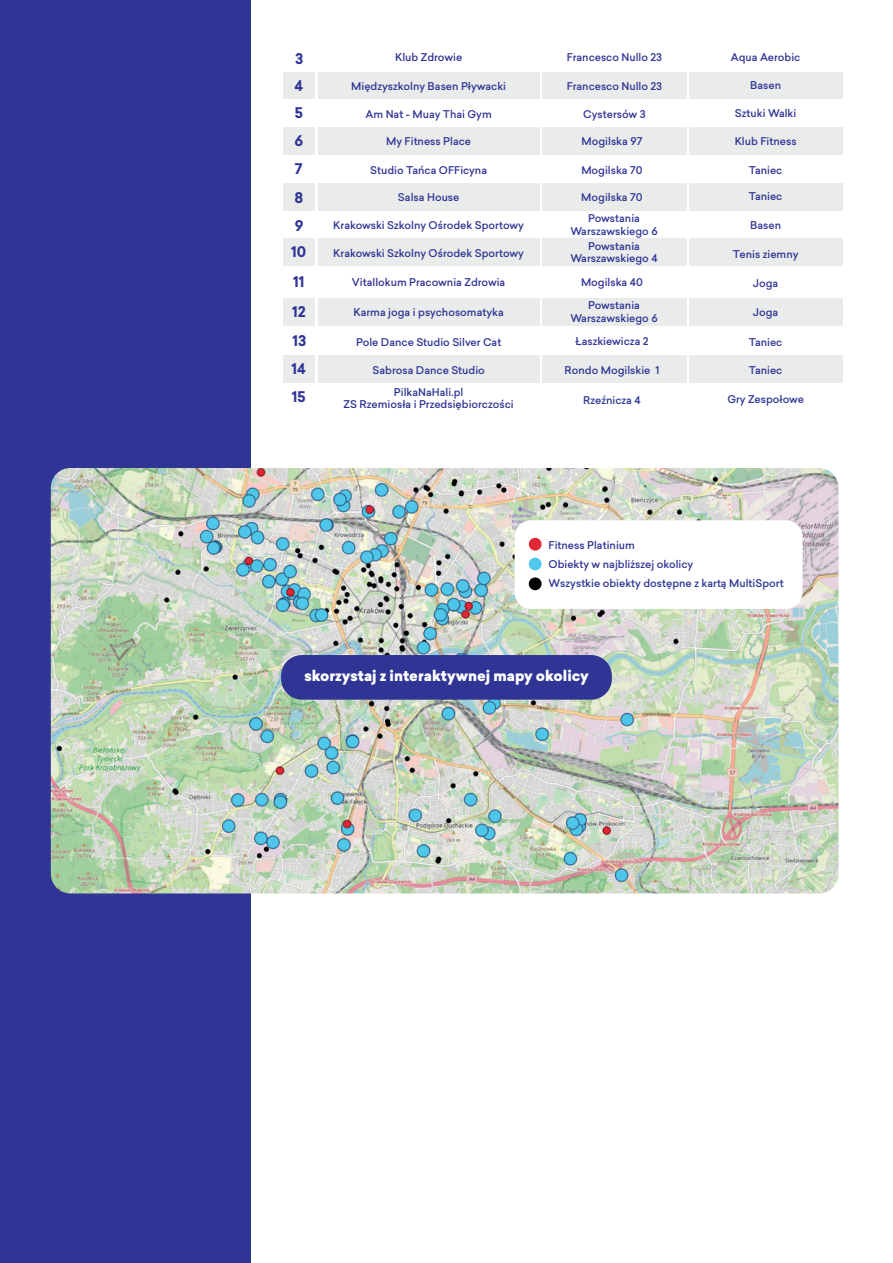
<style>
.page{position:relative;width:893px;height:1263px;background:#fff}
.page>*{position:absolute;margin:0;border:0;box-sizing:border-box;transform-origin:0 0}
.t1{font:900 14.4px "Sailec";color:#fff}
.t2{font:700 14.4px/27.6px "Sailec";color:#303595;text-align:justify}
.t3{font:500 10.5px/12.6px "Sailec";color:#303595;text-align:center}
</style>
<div class="page">
<div style="left:0;top:0;width:251px;height:1263px;background:#303595"></div>
<div style="left:283px;top:72px;width:32px;height:28px;background:#e9ecea"></div>
<div style="left:318px;top:72px;width:221px;height:28px;background:#e9ecea"></div>
<div style="left:542px;top:72px;width:144px;height:28px;background:#e9ecea"></div>
<div style="left:689px;top:72px;width:154px;height:28px;background:#e9ecea"></div>
<div style="left:283px;top:127px;width:32px;height:28px;background:#e9ecea"></div>
<div style="left:318px;top:127px;width:221px;height:28px;background:#e9ecea"></div>
<div style="left:542px;top:127px;width:144px;height:28px;background:#e9ecea"></div>
<div style="left:689px;top:127px;width:154px;height:28px;background:#e9ecea"></div>
<div style="left:283px;top:355px;width:32px;height:28px;background:#e9ecea"></div>
<div style="left:318px;top:355px;width:221px;height:28px;background:#e9ecea"></div>
<div style="left:542px;top:355px;width:144px;height:28px;background:#e9ecea"></div>
<div style="left:689px;top:355px;width:154px;height:28px;background:#e9ecea"></div>
<div style="left:283px;top:239px;width:32px;height:27px;background:#e9ecea"></div>
<div style="left:283px;top:183px;width:32px;height:28px;background:#e9ecea"></div>
<div style="left:318px;top:239px;width:221px;height:27px;background:#e9ecea"></div>
<div style="left:318px;top:183px;width:221px;height:28px;background:#e9ecea"></div>
<div style="left:542px;top:239px;width:144px;height:27px;background:#e9ecea"></div>
<div style="left:542px;top:183px;width:144px;height:28px;background:#e9ecea"></div>
<div style="left:689px;top:239px;width:154px;height:27px;background:#e9ecea"></div>
<div style="left:283px;top:298px;width:32px;height:28px;background:#e9ecea"></div>
<div style="left:318px;top:298px;width:221px;height:28px;background:#e9ecea"></div>
<div style="left:542px;top:298px;width:144px;height:28px;background:#e9ecea"></div>
<div style="left:689px;top:298px;width:154px;height:28px;background:#e9ecea"></div>
<div style="left:689px;top:183px;width:154px;height:28px;background:#e9ecea"></div>
<img style="left:51px;top:468px;width:787px;height:425px">
<div style="left:281px;top:655px;width:331px;height:45px;background:#303595;border-radius:21px"></div>
<div style="left:515px;top:520px;width:288px;height:89px;background:#fff;border-radius:16px"></div>
<div style="left:529px;top:538px;width:13px;height:13px;background:#e12837;border-radius:50%"></div>
<div style="left:529px;top:558px;width:13px;height:12px;background:#4fc8eb;border-radius:50%"></div>
<div style="left:529px;top:577px;width:13px;height:13px;background:#000001;border-radius:50%"></div>
<h1 class="t2" style="left:291px;top:45px;width:17px;text-align:left">3<br>4<br>5<br>6<br>7<br>8<br>9<br>10</h1>
<h1 class="t2" style="left:293px;top:268px;width:13px">11</h1>
<h1 class="t2" style="left:292px;top:298px;width:15px">12</h1>
<p class="t3" style="left:395px;top:51px;width:69px">Klub Zdrowie</p>
<p class="t3" style="left:567px;top:51px;width:97px">Francesco Nullo 23</p>
<p class="t3" style="left:351px;top:80px;width:156px">Międzyszkolny Basen Pływacki</p>
<p class="t3" style="left:567px;top:80px;width:97px">Francesco Nullo 23</p>
<p class="t3" style="left:365px;top:108px;width:128px">Am Nat - Muay Thai Gym</p>
<p class="t3" style="left:583px;top:108px;width:64px">Cystersów 3</p>
<p class="t3" style="left:582px;top:135px;width:62px">Mogilska 97</p>
<p class="t3" style="left:581px;top:164px;width:63px">Mogilska 70</p>
<p class="t3" style="left:731px;top:51px;width:71px">Aqua Aerobic</p>
<p class="t3" style="left:750px;top:79px;width:32px">Basen</p>
<p class="t3" style="left:735px;top:107px;width:63px">Sztuki Walki</p>
<p class="t3" style="left:735px;top:135px;width:63px">Klub Fitness</p>
<p class="t3" style="left:386px;top:135px;width:87px">My Fitness Place</p>
<p class="t3" style="left:370px;top:164px;width:118px">Studio Tańca OFFicyna</p>
<p class="t3" style="left:398px;top:191px;width:63px">Salsa House</p>
<p class="t3" style="left:581px;top:191px;width:63px">Mogilska 70</p>
<p class="t3" style="left:333px;top:219px;width:192px">Krakowski Szkolny Ośrodek Sportowy</p>
<p class="t3" style="left:333px;top:247px;width:192px">Krakowski Szkolny Ośrodek Sportowy</p>
<p class="t3" style="left:352px;top:275px;width:155px">Vitallokum Pracownia Zdrowia</p>
<p class="t3" style="left:581px;top:276px;width:63px">Mogilska 40</p>
<p class="t3" style="left:570px;top:299px;width:89px">Powstania<br>Warszawskiego 6</p>
<p class="t3" style="left:749px;top:164px;width:35px">Taniec</p>
<p class="t3" style="left:749px;top:190px;width:35px">Taniec</p>
<p class="t3" style="left:750px;top:219px;width:32px">Basen</p>
<p class="t3" style="left:733px;top:247px;width:67px">Tenis ziemny</p>
<p class="t3" style="left:570px;top:212px;width:89px">Powstania<br>Warszawskiego 6</p>
<p class="t3" style="left:570px;top:240px;width:89px">Powstania<br>Warszawskiego 4</p>
<p class="t3" style="left:753px;top:276px;width:27px">Joga</p>
<p class="t3" style="left:353px;top:306px;width:152px">Karma joga i psychosomatyka</p>
<p class="t3" style="left:753px;top:306px;width:27px">Joga</p>
<h1 class="t2" style="left:292px;top:327px;width:16px;line-height:28px">13<br>14<br>15</h1>
<p class="t3" style="left:749px;top:336px;width:35px">Taniec</p>
<p class="t3" style="left:575px;top:335px;width:75px">Łaszkiewicza 2</p>
<p class="t3" style="left:356px;top:336px;width:147px">Pole Dance Studio Silver Cat</p>
<p class="t3" style="left:372px;top:363px;width:114px">Sabrosa Dance Studio</p>
<p class="t3" style="left:565px;top:364px;width:96px">Rondo Mogilskie 1</p>
<p class="t3" style="left:749px;top:364px;width:35px">Taniec</p>
<p class="t3" style="left:344px;top:385px;width:172px">PilkaNaHali.pl<br>ZS Rzemiosła i Przedsiębiorczości</p>
<p class="t3" style="left:583px;top:394px;width:59px">Rzeźnicza 4</p>
<p class="t3" style="left:727px;top:393px;width:78px">Gry Zespołowe</p>
<p class="t3" style="left:548px;top:539px;width:88px">Fitness Platinium</p>
<p class="t3" style="left:548px;top:555px;width:237px;line-height:18.9px;text-align:left">Obiekty w najbliższej okolicy<br>Wszystkie obiekty dostępne z kartą MultiSport</p>
<h1 class="t1" style="left:304px;top:665px;width:286px">skorzystaj z interaktywnej mapy okolicy</h1>
</div>
